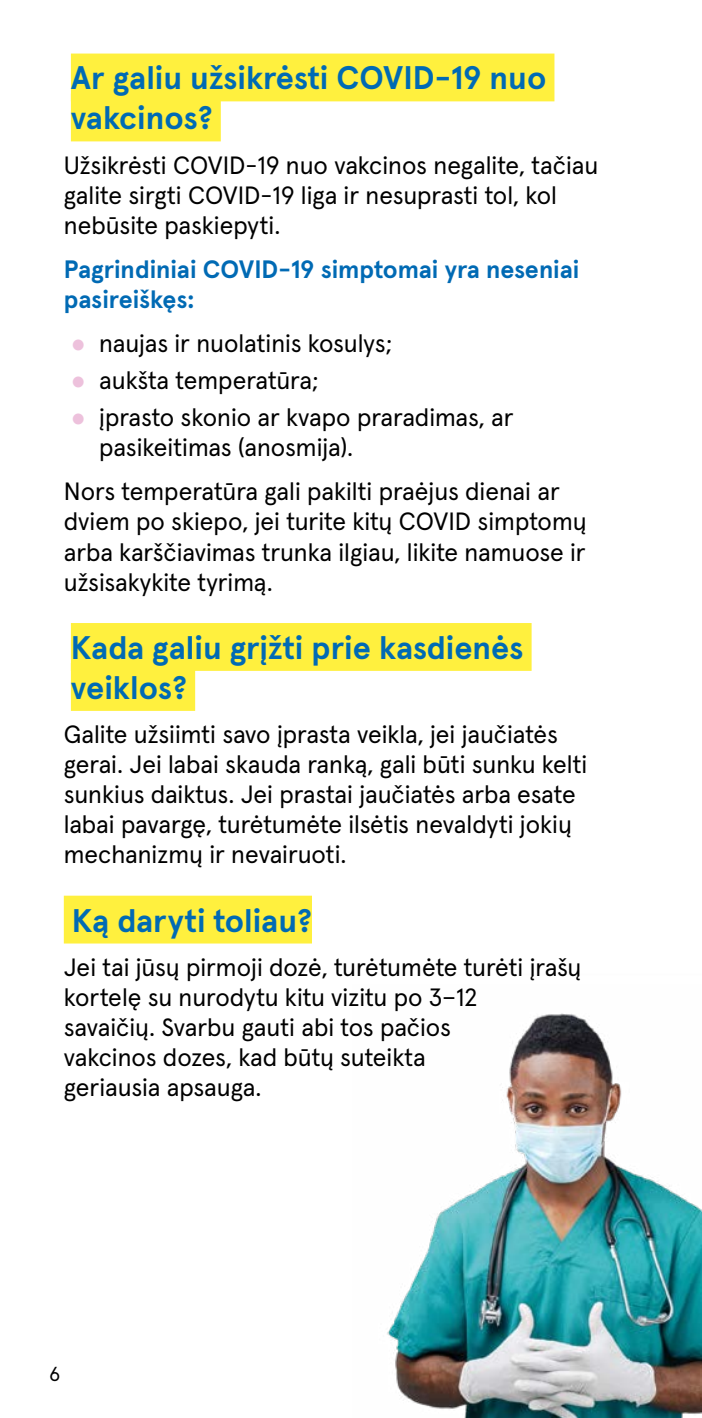
<style>
.page{position:relative;width:702px;height:1418px;background:#fff}
.page>*{position:absolute;margin:0;border:0;box-sizing:border-box;transform-origin:0 0}
.t1{font:700 32.5px/40px "Apercu Pro";color:#006ab4}
.t2{font:25px/30px "Apercu Pro";color:#000}
.t3{font:700 25px/30px "Apercu Pro";letter-spacing:-.005em;color:#006ab4}
.t4{font:20px "Apercu Pro";color:#000}
.s1{font-family:"Helvetica";color:#edc1dc}
</style>
<div class="page">
<div style="left:71px;top:54px;width:483px;height:47px;background:#fff03e"></div>
<div style="left:71px;top:94px;width:150px;height:47px;background:#fff03e"></div>
<div style="left:71px;top:623px;width:460px;height:48px;background:#fff03e"></div>
<div style="left:71px;top:663px;width:124px;height:48px;background:#fff03e"></div>
<div style="left:64px;top:895px;width:248px;height:48px;background:#fff03e"></div>
<img style="left:387px;top:1013px;width:315px;height:404px">
<h1 class="t1" style="left:71px;top:56px;width:477px">Ar galiu užsikrėsti COVID-19 nuo vakcinos?</h1>
<p class="t2" style="left:64px;top:148px;width:536px">Užsikrėsti COVID-19 nuo vakcinos negalite, tačiau galite sirgti COVID-19 liga ir nesuprasti tol, kol nebūsite paskiepyti.</p>
<p class="t3" style="left:64px;top:252px;width:517px">Pagrindiniai COVID-19 simptomai yra neseniai pasireiškęs:</p>
<p class="t2" style="left:71px;top:326px;width:322px"><span class="s1">●</span> naujas ir nuolatinis kosulys;</p>
<p class="t2" style="left:71px;top:363px;width:249px"><span class="s1">●</span> aukšta temperatūra;</p>
<p class="t2" style="left:99px;top:400px;width:416px;text-indent:-28px"><span class="s1">●</span> įprasto skonio ar kvapo praradimas, ar pasikeitimas (anosmija).</p>
<p class="t2" style="left:64px;top:475px;width:524px">Nors temperatūra gali pakilti praėjus dienai ar dviem po skiepo, jei turite kitų COVID simptomų arba karščiavimas trunka ilgiau, likite namuose ir užsisakykite tyrimą.</p>
<h1 class="t1" style="left:71px;top:625px;width:454px">Kada galiu grįžti prie kasdienės veiklos?</h1>
<p class="t2" style="left:64px;top:717px;width:525px">Galite užsiimti savo įprasta veikla, jei jaučiatės gerai. Jei labai skauda ranką, gali būti sunku kelti sunkius daiktus. Jei prastai jaučiatės arba esate labai pavargę, turėtumėte ilsėtis nevaldyti jokių mechanizmų ir nevairuoti.</p>
<h1 class="t1" style="left:72px;top:898px;width:241px">Ką daryti toliau?</h1>
<p class="t2" style="left:64px;top:950px;width:519px">Jei tai jūsų pirmoji dozė, turėtumėte turėti įrašų kortelę su nurodytu kitu vizitu po 3–12<br>savaičių. Svarbu gauti abi tos pačios<br>vakcinos dozes, kad būtų suteikta<br>geriausia apsauga.</p>
<p class="t4" style="left:50px;top:1358px;width:12px">6</p>
</div>
